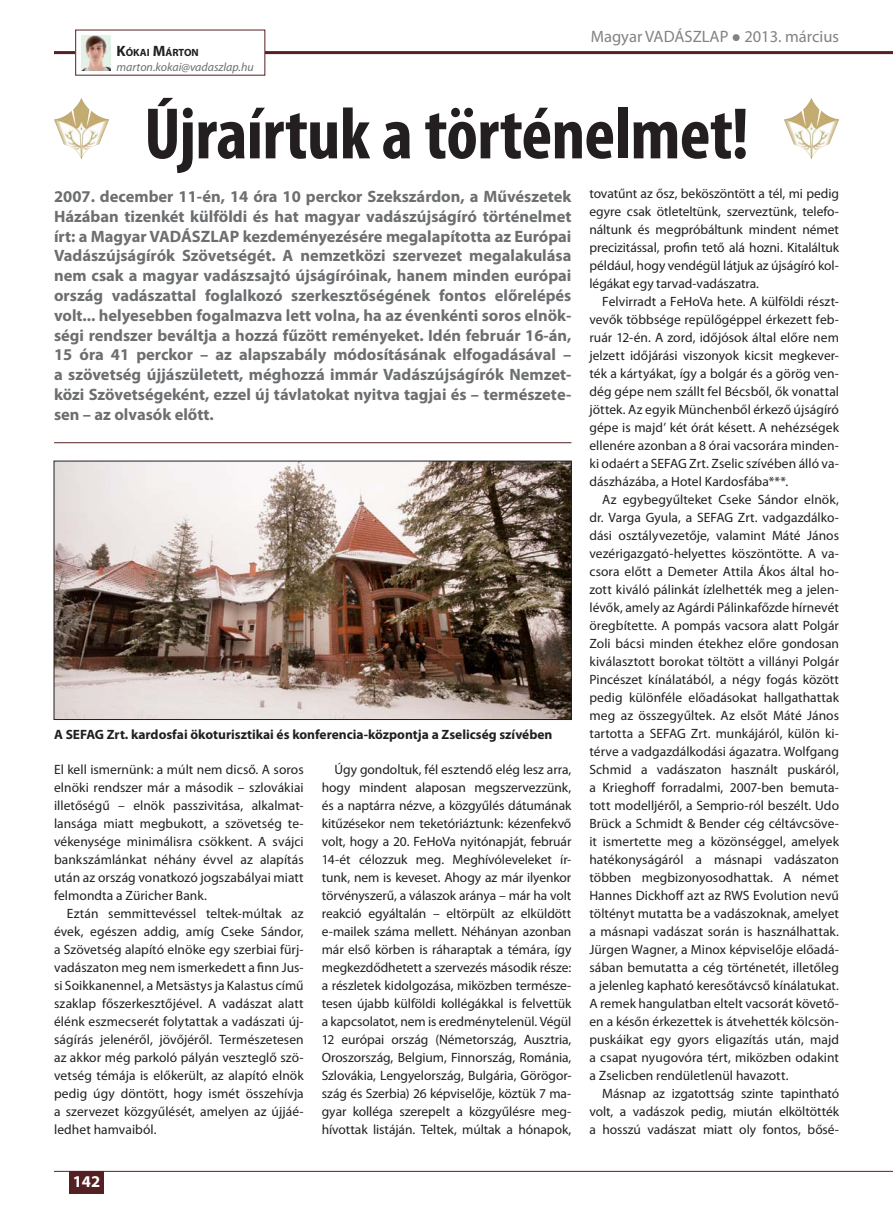
<style>
.page{position:relative;width:893px;height:1225px;background:#fff}
.page>*{position:absolute;margin:0;border:0;box-sizing:border-box;transform-origin:0 0}
.t1{font:700 condensed 73.5px "Myriad Pro";letter-spacing:-.01em;color:#231f20}
.t2{font:700 16.5px/19.8px "Myriad Pro";color:#6c6e70;text-align:justify}
.t3{font:16.5px "Myriad Pro";color:#808284}
.t4{font:700 16.5px "Myriad Pro";color:#fff}
.t5{font:13.5px/18px "Myriad Pro";letter-spacing:.005em;color:#231f20;text-align:justify}
.t6{font:700 13.5px "Myriad Pro";color:#231f20}
.t7{font:italic 12px "Myriad Pro";color:#6c6e70}
.t8{font:700 10.5px "Myriad Pro";color:#231f20}
.s1{font-size:15px}
</style>
<div class="page">
<hr style="left:54px;top:51px;width:839px;height:3px;background:#552023">
<hr style="left:54px;top:1171px;width:839px;height:1px;background:#552023">
<div style="left:69px;top:1171px;width:34px;height:22px;background:#552023"></div>
<hr style="left:54px;top:442px;width:517px;height:1px;background:#552023">
<div style="left:76px;top:30px;width:189px;height:45px;background:#fff"></div>
<img style="left:82px;top:35px;width:29px;height:35px">
<img style="left:56px;top:463px;width:514px;height:255px">
<div style="left:54px;top:461px;width:518px;height:259px;border:1px solid #231f20"></div>
<img style="left:86px;top:106px;width:8px;height:21px">
<img style="left:815px;top:105px;width:9px;height:22px">
<p class="t8" style="left:117px;top:49px;width:84px"><span class="s1">K</span>ÓKAI <span class="s1">M</span>ÁRTON</p>
<p class="t7" style="left:117px;top:59px;width:139px">marton.kokai@vadaszlap.hu</p>
<p class="t3" style="left:591px;top:30px;width:250px">Magyar VADÁSZLAP 2013. március</p>
<p class="t1" style="left:144px;top:109px;width:606px">Újraírtuk a történelmet!</p>
<p class="t2" style="left:54px;top:188px;width:519px">2007. december 11-én, 14 óra 10 perckor Szekszárdon, a Művészetek Házában tizenkét külföldi és hat magyar vadászújságíró történelmet írt: a Magyar VADÁSZLAP kezdeményezésére megalapította az Európai Vadászújságírók Szövetségét. A nemzetközi szervezet megalakulása nem csak a magyar vadászsajtó újságíróinak, hanem minden európai ország vadászattal foglalkozó szerkesztőségének fontos előrelépés volt... helyesebben fogalmazva lett volna, ha az évenkénti soros elnök&shy;ségi rendszer beváltja a hozzá fűzött reményeket. Idén február 16-án, 15 óra 41 perckor – az alapszabály módosításának elfogadásával – a szövetség újjászületett, méghozzá immár Vadászújságírók Nemzet&shy;közi Szövetségeként, ezzel új távlatokat nyitva tagjai és – természete&shy;sen – az olvasók előtt.</p>
<p class="t5" style="left:589px;top:186px;width:251px">tovatűnt az ősz, beköszöntött a tél, mi pedig</p>
<p class="t5" style="left:589px;top:204px;width:251px">egyre csak ötleteltünk, szerveztünk, telefo-</p>
<p class="t5" style="left:589px;top:222px;width:251px">náltunk és megpróbáltunk mindent német</p>
<p class="t5" style="left:589px;top:240px;width:251px">precizitással, profin tető alá hozni. Kitaláltuk</p>
<p class="t5" style="left:589px;top:258px;width:251px">például, hogy vendégül látjuk az újságíró kol-</p>
<p class="t5" style="left:589px;top:276px;width:171px">légákat egy tarvad-vadászatra.</p>
<p class="t5" style="left:602px;top:294px;width:238px">Felvirradt a FeHoVa hete. A külföldi részt-</p>
<p class="t5" style="left:589px;top:312px;width:251px">vevők többsége repülőgéppel érkezett feb-</p>
<p class="t5" style="left:589px;top:330px;width:251px">ruár 12-én. A zord, időjósok által előre nem</p>
<p class="t5" style="left:589px;top:348px;width:251px">jelzett időjárási viszonyok kicsit megkever-</p>
<p class="t5" style="left:589px;top:366px;width:251px">ték a kártyákat, így a bolgár és a görög ven-</p>
<p class="t5" style="left:589px;top:384px;width:251px">dég gépe nem szállt fel Bécsből, ők vonattal</p>
<p class="t5" style="left:589px;top:402px;width:251px">jöttek. Az egyik Münchenből érkező újságíró</p>
<p class="t5" style="left:589px;top:420px;width:251px">gépe is majd’ két órát késett. A nehézségek</p>
<p class="t5" style="left:589px;top:438px;width:251px">ellenére azonban a 8 órai vacsorára minden-</p>
<p class="t5" style="left:589px;top:456px;width:251px">ki odaért a SEFAG Zrt. Zselic szívében álló va-</p>
<p class="t5" style="left:589px;top:474px;width:200px">dászházába, a Hotel Kardosfába***.</p>
<p class="t5" style="left:602px;top:492px;width:238px">Az egybegyűlteket Cseke Sándor elnök,</p>
<p class="t5" style="left:589px;top:510px;width:251px">dr. Varga Gyula, a SEFAG Zrt. vadgazdálko-</p>
<p class="t5" style="left:589px;top:528px;width:251px">dási osztályvezetője, valamint Máté János</p>
<p class="t5" style="left:589px;top:546px;width:251px">vezérigazgató-helyettes köszöntötte. A va-</p>
<p class="t5" style="left:589px;top:564px;width:251px">csora előtt a Demeter Attila Ákos által ho-</p>
<p class="t5" style="left:589px;top:582px;width:251px">zott kiváló pálinkát ízlelhették meg a jelen-</p>
<p class="t5" style="left:589px;top:600px;width:251px">lévők, amely az Agárdi Pálinkafőzde hírnevét</p>
<p class="t5" style="left:589px;top:618px;width:251px">öregbítette. A pompás vacsora alatt Polgár</p>
<p class="t5" style="left:589px;top:636px;width:251px">Zoli bácsi minden étekhez előre gondosan</p>
<p class="t5" style="left:589px;top:654px;width:251px">kiválasztott borokat töltött a villányi Polgár</p>
<p class="t5" style="left:589px;top:672px;width:251px">Pincészet kínálatából, a négy fogás között</p>
<p class="t5" style="left:589px;top:690px;width:251px">pedig különféle előadásokat hallgathattak</p>
<p class="t5" style="left:589px;top:708px;width:251px">meg az összegyűltek. Az elsőt Máté János</p>
<p class="t5" style="left:589px;top:726px;width:251px">tartotta a SEFAG Zrt. munkájáról, külön ki-</p>
<p class="t5" style="left:589px;top:744px;width:251px">térve a vadgazdálkodási ágazatra. Wolfgang</p>
<p class="t5" style="left:589px;top:762px;width:251px">Schmid a vadászaton használt puskáról,</p>
<p class="t5" style="left:589px;top:780px;width:251px">a Krieghoff forradalmi, 2007-ben bemuta-</p>
<p class="t5" style="left:589px;top:798px;width:251px">tott modelljéről, a Semprio-ról beszélt. Udo</p>
<p class="t5" style="left:589px;top:816px;width:251px">Brück a Schmidt &amp; Bender cég céltávcsöve-</p>
<p class="t5" style="left:589px;top:834px;width:251px">it ismertette meg a közönséggel, amelyek</p>
<p class="t5" style="left:589px;top:852px;width:251px">hatékonyságáról a másnapi vadászaton</p>
<p class="t5" style="left:589px;top:870px;width:251px">többen megbizonyosodhattak. A német</p>
<p class="t5" style="left:589px;top:888px;width:251px">Hannes Dickhoff azt az RWS Evolution nevű</p>
<p class="t5" style="left:589px;top:906px;width:251px">töltényt mutatta be a vadászoknak, amelyet</p>
<p class="t5" style="left:589px;top:924px;width:251px">a másnapi vadászat során is használhattak.</p>
<p class="t5" style="left:589px;top:942px;width:251px">Jürgen Wagner, a Minox képviselője előadá-</p>
<p class="t5" style="left:589px;top:960px;width:251px">sában bemutatta a cég történetét, illetőleg</p>
<p class="t5" style="left:589px;top:978px;width:251px">a jelenleg kapható keresőtávcső kínálatukat.</p>
<p class="t5" style="left:589px;top:996px;width:251px">A remek hangulatban eltelt vacsorát követő-</p>
<p class="t5" style="left:589px;top:1014px;width:251px">en a későn érkezettek is átvehették kölcsön-</p>
<p class="t5" style="left:589px;top:1032px;width:251px">puskáikat egy gyors eligazítás után, majd</p>
<p class="t5" style="left:589px;top:1050px;width:251px">a csapat nyugovóra tért, miközben odakint</p>
<p class="t5" style="left:589px;top:1068px;width:201px">a Zselicben rendületlenül havazott.</p>
<p class="t5" style="left:602px;top:1086px;width:238px">Másnap az izgatottság szinte tapintható</p>
<p class="t5" style="left:589px;top:1104px;width:251px">volt, a vadászok pedig, miután elköltötték</p>
<p class="t5" style="left:589px;top:1122px;width:251px">a hosszú vadászat miatt oly fontos, bősé-</p>
<p class="t6" style="left:54px;top:729px;width:500px">A SEFAG Zrt. kardosfai ökoturisztikai és konferencia-központja a Zselicség szívében</p>
<p class="t5" style="left:322px;top:762px;width:251px;text-indent:13px">Úgy gondoltuk, fél esztendő elég lesz arra, hogy mindent alaposan megszervezzünk, és a naptárra nézve, a közgyűlés dátumának kitűzésekor nem teketóriáztunk: kézenfekvő volt, hogy a 20. FeHoVa nyitónapját, február 14-ét célozzuk meg. Meghívóleveleket ír&shy;tunk, nem is keveset. Ahogy az már ilyenkor törvényszerű, a válaszok aránya – már ha volt reakció egyáltalán – eltörpült az elküldött e-mailek száma mellett. Néhányan azonban már első körben is ráharaptak a témára, így megkezdődhetett a szervezés második része: a részletek kidolgozása, miközben természe&shy;tesen újabb külföldi kollégákkal is felvettük a kapcsolatot, nem is eredménytelenül. Végül 12 európai ország (Németország, Ausztria, Oroszország, Belgium, Finnország, Románia, Szlovákia, Lengyelország, Bulgária, Görögor&shy;szág és Szerbia) 26 képviselője, köztük 7 ma&shy;gyar kolléga szerepelt a közgyűlésre meg&shy;hívottak listáján. Teltek, múltak a hónapok,</p>
<p class="t5" style="left:54px;top:762px;width:251px">El kell ismernünk: a múlt nem dicső. A soros</p>
<p class="t5" style="left:54px;top:780px;width:251px">elnöki rendszer már a második – szlovákiai</p>
<p class="t5" style="left:54px;top:798px;width:251px">illetőségű – elnök passzivitása, alkalmat-</p>
<p class="t5" style="left:54px;top:816px;width:251px">lansága miatt megbukott, a szövetség te-</p>
<p class="t5" style="left:54px;top:834px;width:251px">vékenysége minimálisra csökkent. A svájci</p>
<p class="t5" style="left:54px;top:852px;width:251px">bankszámlánkat néhány évvel az alapítás</p>
<p class="t5" style="left:54px;top:870px;width:251px">után az ország vonatkozó jogszabályai miatt</p>
<p class="t5" style="left:54px;top:888px;width:154px">felmondta a Züricher Bank.</p>
<p class="t5" style="left:67px;top:906px;width:238px">Eztán semmittevéssel teltek-múltak az</p>
<p class="t5" style="left:54px;top:924px;width:251px">évek, egészen addig, amíg Cseke Sándor,</p>
<p class="t5" style="left:54px;top:942px;width:251px">a Szövetség alapító elnöke egy szerbiai fürj-</p>
<p class="t5" style="left:54px;top:960px;width:251px">vadászaton meg nem ismerkedett a finn Jus-</p>
<p class="t5" style="left:54px;top:978px;width:251px">si Soikkanennel, a Metsästys ja Kalastus című</p>
<p class="t5" style="left:54px;top:996px;width:251px">szaklap főszerkesztőjével. A vadászat alatt</p>
<p class="t5" style="left:54px;top:1014px;width:251px">élénk eszmecserét folytattak a vadászati új-</p>
<p class="t5" style="left:54px;top:1032px;width:251px">ságírás jelenéről, jövőjéről. Természetesen</p>
<p class="t5" style="left:54px;top:1050px;width:251px">az akkor még parkoló pályán veszteglő szö-</p>
<p class="t5" style="left:54px;top:1068px;width:251px">vetség témája is előkerült, az alapító elnök</p>
<p class="t5" style="left:54px;top:1086px;width:251px">pedig úgy döntött, hogy ismét összehívja</p>
<p class="t5" style="left:54px;top:1104px;width:251px">a szervezet közgyűlését, amelyen az újjáé-</p>
<p class="t5" style="left:54px;top:1122px;width:104px">ledhet hamvaiból.</p>
<p class="t4" style="left:73px;top:1175px;width:29px">142</p>
</div>
